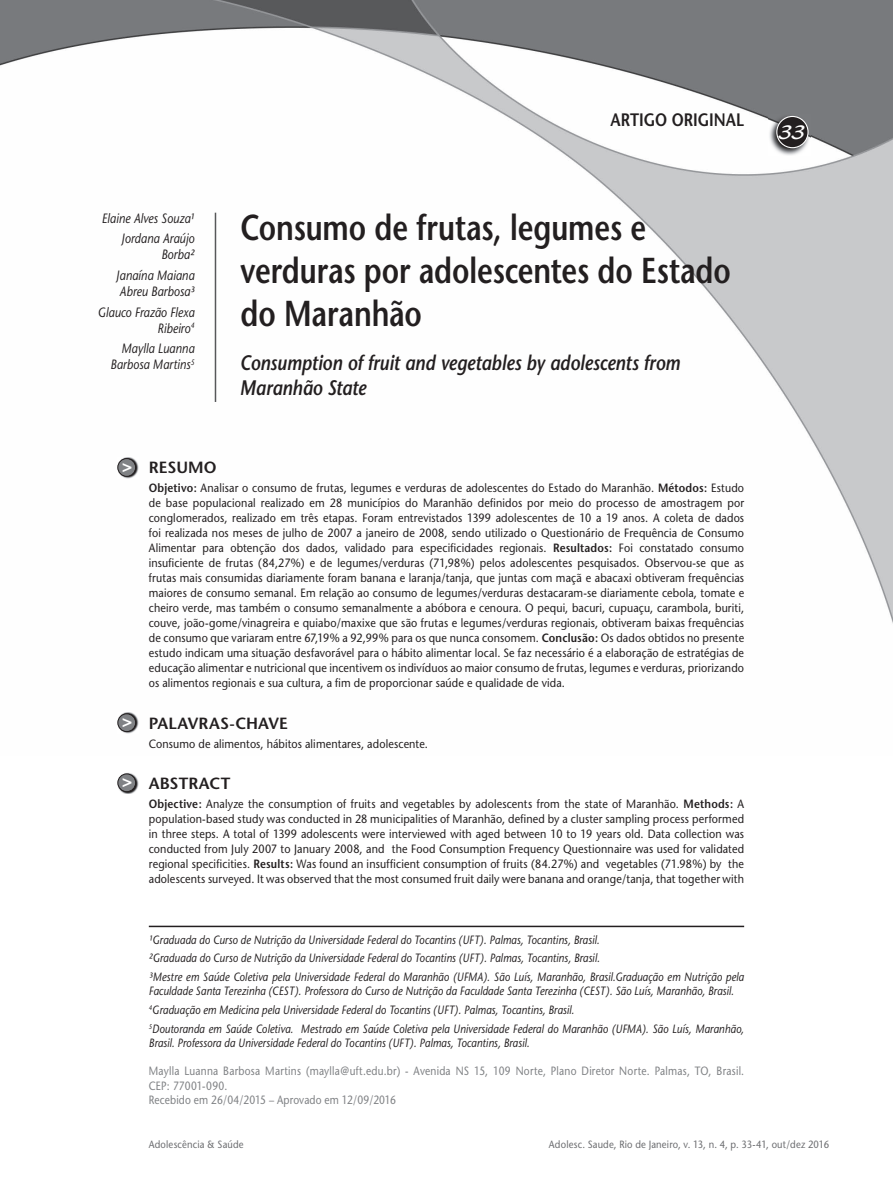
<style>
.page{position:relative;width:893px;height:1191px;background:#fff}
.page>*{position:absolute;margin:0;border:0;box-sizing:border-box;transform-origin:0 0}
.t1{font:600 36px/43.2px "Stone Sans";letter-spacing:-.005em;color:#231f20;scale:.8 1}
.t2{font:italic 600 21px/25.2px "Stone Sans";letter-spacing:-.005em;color:#231f20;scale:.85 1}
.t3{font:21px "Blacklight D";color:#fff}
.t4{font:600 18px "Stone Sans";color:#231f20;scale:.85 1}
.t5{font:700 17.25px "Helvetica";color:#fff}
.t6{font:600 16.2px "Stone Sans";letter-spacing:.005em;color:#231f20}
.t7{font:italic 13.5px/20.4px "Stone Sans";letter-spacing:.005em;color:#231f20;text-align:right;scale:.85 1}
.t8{font:12px/15px "Stone Sans";letter-spacing:.01em;color:#231f20;text-align:justify;scale:.9 1}
.t9{font:italic 12px/18.6px "Stone Sans";letter-spacing:.01em;color:#231f20;scale:.85 1}
.t10{font:12px/14.4px "Stone Sans";letter-spacing:.02em;color:#808285;scale:.85 1}
.t11{font:10.5px "Stone Sans";letter-spacing:.02em;color:#6c6d70;scale:.9 1}
.s1{font-weight:600}
</style>
<div class="page">
<img style="left:0;top:0;width:893px;height:734px">
<img style="left:769px;top:114px;width:41px;height:42px">
<div style="left:777px;top:116px;width:31px;height:32px;background:#231f20;border-radius:50%"></div>
<div style="left:776px;top:116px;width:33px;height:32px;border:1px solid #fff;border-radius:50%"></div>
<hr style="left:215px;top:213px;width:1px;height:189px;background:#57585a">
<hr style="left:149px;top:925px;width:595px;height:2px;background:#231f20">
<img style="left:118px;top:457px;width:21px;height:21px">
<div style="left:118px;top:458px;width:18px;height:18px;background:#808285;border-radius:50%"></div>
<div style="left:117px;top:458px;width:19px;height:19px;border:1px solid #231f20;border-radius:50%"></div>
<img style="left:118px;top:712px;width:21px;height:21px">
<div style="left:118px;top:714px;width:18px;height:17px;background:#808285;border-radius:50%"></div>
<div style="left:117px;top:713px;width:19px;height:19px;border:1px solid #231f20;border-radius:50%"></div>
<img style="left:118px;top:773px;width:21px;height:21px">
<div style="left:118px;top:774px;width:18px;height:17px;background:#808285;border-radius:50%"></div>
<div style="left:117px;top:773px;width:19px;height:19px;border:1px solid #231f20;border-radius:50%"></div>
<p class="t7" style="left:102px;top:208px;width:110px">Elaine Alves Souza¹<br>Jordana Araújo</p>
<p class="t7" style="left:116px;top:244px;width:94px">Borba²<br>Janaína Maiana</p>
<p class="t7" style="left:98px;top:281px;width:115px">Abreu Barbosa³<br>Glauco Frazão Flexa</p>
<p class="t7" style="left:122px;top:318px;width:87px">Ribeiro<sup>4<br></sup>Maylla Luanna</p>
<p class="t7" style="left:110px;top:354px;width:100px">Barbosa Martins<sup>5</sup></p>
<h3 class="t4" style="left:611px;top:109px;width:159px">ARTIGO ORIGINAL</h3>
<h1 class="t1" style="left:241px;top:205px;width:614px">Consumo de frutas, legumes e verduras por adolescentes do Estado do Maranhão</h1>
<h2 class="t2" style="left:240px;top:350px;width:519px">Consumption of fruit and vegetables by adolescents from<br>Maranhão State</h2>
<h3 class="t5" style="left:122px;top:455px;width:12px">&gt;</h3>
<h3 class="t5" style="left:122px;top:710px;width:12px">&gt;</h3>
<h3 class="t5" style="left:122px;top:770px;width:12px">&gt;</h3>
<h3 class="t6" style="left:149px;top:458px;width:69px">RESUMO</h3>
<p class="t8" style="left:149px;top:480px;width:663px"><span class="s1">Objetivo:</span> Analisar o consumo de frutas, legumes e verduras de adolescentes do Estado do Maranhão. <span class="s1">Métodos:</span> Estudo de base populacional realizado em 28 municípios do Maranhão definidos por meio do processo de amostragem por conglomerados, realizado em três etapas. Foram entrevistados 1399 adolescentes de 10 a 19 anos. A coleta de dados foi realizada nos meses de julho de 2007 a janeiro de 2008, sendo utilizado o Questionário de Frequência de Consumo Alimentar para obtenção dos dados, validado para especificidades regionais. <span class="s1">Resultados:</span> Foi constatado consumo insuficiente de frutas (84,27%) e de legumes/verduras (71,98%) pelos adolescentes pesquisados. Observou-se que as frutas mais consumidas diariamente foram banana e laranja/tanja, que juntas com maçã e abacaxi obtiveram frequências maiores de consumo semanal. Em relação ao consumo de legumes/verduras destacaram-se diariamente cebola, tomate e cheiro verde, mas também o consumo semanalmente a abóbora e cenoura. O pequi, bacuri, cupuaçu, carambola, buriti, couve, joão-gome/vinagreira e quiabo/maxixe que são frutas e legumes/verduras regionais, obtiveram baixas frequências de consumo que variaram entre 67,19% a 92,99% para os que nunca consomem. <span class="s1">Conclusão:</span> Os dados obtidos no presente estudo indicam uma situação desfavorável para o hábito alimentar local. Se faz necessário é a elaboração de estratégias de educação alimentar e nutricional que incentivem os indivíduos ao maior consumo de frutas, legumes e verduras, priorizando os alimentos regionais e sua cultura, a fim de proporcionar saúde e qualidade de vida.</p>
<h3 class="t6" style="left:149px;top:713px;width:141px">PALAVRAS-CHAVE</h3>
<p class="t8" style="left:149px;top:736px;width:312px">Consumo de alimentos, hábitos alimentares, adolescente.</p>
<h3 class="t6" style="left:149px;top:773px;width:83px">ABSTRACT</h3>
<p class="t8" style="left:149px;top:796px;width:663px"><span class="s1">Objective:</span> Analyze the consumption of fruits and vegetables by adolescents from the state of Maranhão. <span class="s1">Methods:</span> A population-based study was conducted in 28 municipalities of Maranhão, defined by a cluster sampling process performed in three steps. A total of 1399 adolescents were interviewed with aged between 10 to 19 years old. Data collection was conducted from July 2007 to January 2008, and the Food Consumption Frequency Questionnaire was used for validated regional specificities. <span class="s1">Results:</span> Was found an insufficient consumption of fruits (84.27%) and vegetables (71.98%) by the adolescents surveyed. It was observed that the most consumed fruit daily were banana and orange/tanja, that together with</p>
<p class="t9" style="left:149px;top:930px;width:702px">¹Graduada do Curso de Nutrição da Universidade Federal do Tocantins (UFT). Palmas, Tocantins, Brasil.<br>²Graduada do Curso de Nutrição da Universidade Federal do Tocantins (UFT). Palmas, Tocantins, Brasil.<br>³Mestre em Saúde Coletiva pela Universidade Federal do Maranhão (UFMA). São Luís, Maranhão, Brasil.Graduação em Nutrição pela</p>
<p class="t9" style="left:149px;top:982px;width:702px">Faculdade Santa Terezinha (CEST). Professora do Curso de Nutrição da Faculdade Santa Terezinha (CEST). São Luís, Maranhão, Brasil.<br><sup>4</sup>Graduação em Medicina pela Universidade Federal do Tocantins (UFT). Palmas, Tocantins, Brasil.<br><sup>5</sup>Doutoranda em Saúde Coletiva. Mestrado em Saúde Coletiva pela Universidade Federal do Maranhão (UFMA). São Luís, Maranhão,</p>
<p class="t9" style="left:149px;top:1033px;width:449px">Brasil. Professora da Universidade Federal do Tocantins (UFT). Palmas, Tocantins, Brasil.</p>
<p class="t10" style="left:149px;top:1064px;width:702px">Maylla Luanna Barbosa Martins (maylla@uft.edu.br) - Avenida NS 15, 109 Norte, Plano Diretor Norte. Palmas, TO, Brasil.<br>CEP: 77001-090.<br>Recebido em 26/04/2015 – Aprovado em 12/09/2016</p>
<h2 class="t3" style="left:779px;top:119px;width:28px">33</h2>
<p class="t11" style="left:149px;top:1137px;width:107px">Adolescência &amp; Saúde</p>
<p class="t11" style="left:549px;top:1137px;width:313px">Adolesc. Saude, Rio de Janeiro, v. 13, n. 4, p. 33-41, out/dez 2016</p>
</div>
